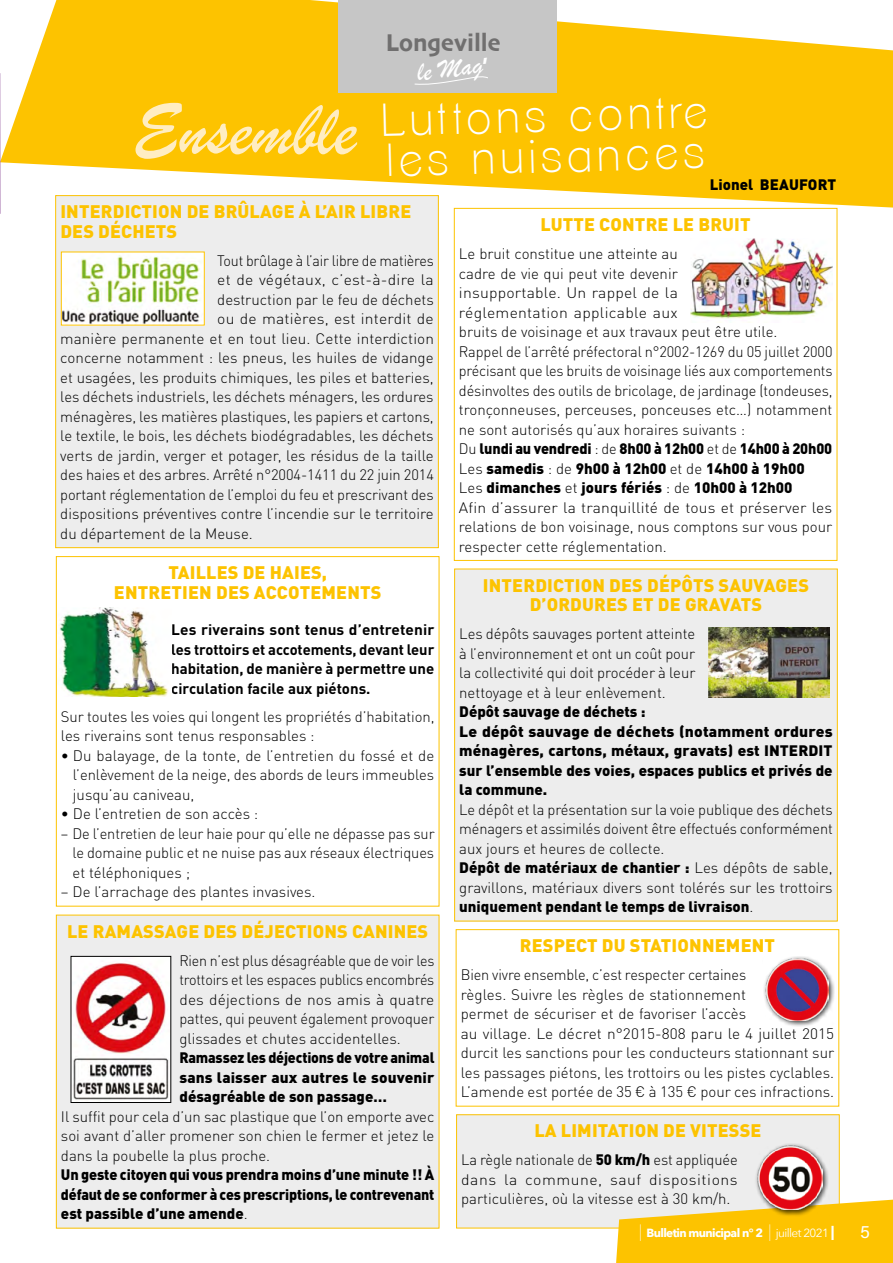
<style>
.page{position:relative;width:893px;height:1263px;background:#fff}
.page>*{position:absolute;margin:0;border:0;box-sizing:border-box;transform-origin:0 0}
.t1{font:75px "Brush Script";color:#ffedc2}
.t2{font:200 45px/40.3px "Clemente P Dac";color:#fff}
.t3{font:27.15px "Brush Script";color:#fff}
.t4{font:25.35px "Skia";color:#706f6f;scale:.92 1}
.t5{font:900 18px/19.5px "DIN Pro";letter-spacing:.01em;color:#fdc300;text-align:center}
.t6{font:18px "Acumin Pro";color:#fff}
.t7{font:300 15px/19.5px "DIN Pro";color:#000;text-align:justify}
.t8{font:900 15px/19.5px "DIN Pro";color:#000}
.t9{font:300 15px/19.5px "DIN Pro";color:#000;text-align:justify;scale:.95 1}
.t10{font:700 15px/19.5px "DIN Pro";color:#000;text-align:justify}
.t11{font:900 15px/19.5px "DIN Pro";color:#000;text-align:justify;scale:.95 1}
.t12{font:300 15px "DIN Pro";color:#000;scale:1.05 1}
.t13{font:700 11.85px "Avenir Next";letter-spacing:-.05em;color:#fff}
.s1{font-family:"Avenir";font-weight:900;font-size:21.15px}
.s2{font-weight:300}
.s3{font-weight:900}
.s4{font-weight:200;font-size:23.7px}
.s5{font-weight:400}
.s6{font-size:20.1px}
</style>
<div class="page">
<div style="left:457px;top:1115px;width:382px;height:113px;background:#ededed"></div>
<div style="left:456px;top:1114px;width:384px;height:114px;border:1px solid #fdc300"></div>
<svg style="left:616px;top:1199px;width:277px;height:64px;background:#fac923"></svg>
<svg style="left:1px;top:0;width:892px;height:208px;fill:#fdc300"></svg>
<div style="left:338px;top:0;width:219px;height:92px;background:#c6c6c6"></div>
<svg style="left:414px;top:76px;width:74px;height:9px"></svg>
<div style="left:454px;top:208px;width:383px;height:353px;border:1px solid #fdc300"></div>
<img style="left:691px;top:238px;width:141px;height:81px">
<div style="left:56px;top:556px;width:383px;height:350px;border:1px solid #fdc300"></div>
<img style="left:57px;top:608px;width:111px;height:88px">
<div style="left:455px;top:569px;width:382px;height:352px;background:#ededed"></div>
<div style="left:454px;top:569px;width:384px;height:352px;border:1px solid #fdc300"></div>
<img style="left:708px;top:627px;width:121px;height:70px">
<div style="left:456px;top:929px;width:383px;height:177px;border:1px solid #fdc300"></div>
<div style="left:762px;top:956px;width:73px;height:71px;background:#000;opacity:.75"></div>
<img style="left:765px;top:958px;width:64px;height:62px">
<div style="left:56px;top:196px;width:382px;height:352px;background:#ededed"></div>
<div style="left:55px;top:195px;width:384px;height:353px;border:1px solid #fdc300"></div>
<img style="left:63px;top:254px;width:139px;height:69px">
<div style="left:56px;top:915px;width:383px;height:313px;background:#ededed"></div>
<img style="left:73px;top:958px;width:96px;height:143px">
<div style="left:71px;top:956px;width:100px;height:147px;border:1px solid #000"></div>
<div style="left:754px;top:1142px;width:75px;height:74px;background:#000;opacity:.75"></div>
<img style="left:757px;top:1145px;width:65px;height:65px">
<hr style="left:0;top:73px;width:1px;height:141px;background:#8b4a97">
<h3 class="t4" style="left:386px;top:27px;width:126px">Longeville</h3>
<h3 class="t3" style="left:415px;top:54px;width:73px;rotate:-7deg">le Mag<span class="s1">’</span></h3>
<h1 class="t1" style="left:133px;top:81px;width:225px">Ensemble</h1>
<h2 class="t2" style="left:381px;top:99px;width:328px;rotate:-1deg">Luttons contre les nuisances</h2>
<p class="t5" style="left:60px;top:200px;width:352px;text-align:left">INTERDICTION DE BRÛLAGE À L’AIR LIBRE<br>DES DÉCHETS</p>
<p class="t9" style="left:217px;top:249px;width:229px">Tout brûlage à l’air libre de matières</p>
<p class="t12" style="left:217px;top:268px;width:208px">et de végétaux, c’est-à-dire la</p>
<p class="t7" style="left:217px;top:288px;width:218px">destruction par le feu de déchets</p>
<p class="t12" style="left:217px;top:307px;width:208px">ou de matières, est interdit de</p>
<p class="t7" style="left:60px;top:327px;width:375px">manière permanente et en tout lieu. Cette interdiction</p>
<p class="t7" style="left:60px;top:347px;width:375px">concerne notamment : les pneus, les huiles de vidange</p>
<p class="t7" style="left:60px;top:366px;width:375px">et usagées, les produits chimiques, les piles et batteries,</p>
<p class="t7" style="left:60px;top:386px;width:375px">les déchets industriels, les déchets ménagers, les ordures</p>
<p class="t7" style="left:60px;top:405px;width:375px">ménagères, les matières plastiques, les papiers et cartons,</p>
<p class="t7" style="left:60px;top:425px;width:375px">le textile, le bois, les déchets biodégradables, les déchets</p>
<p class="t7" style="left:60px;top:444px;width:375px">verts de jardin, verger et potager, les résidus de la taille</p>
<p class="t7" style="left:60px;top:464px;width:375px">des haies et des arbres. Arrêté n°2004-1411 du 22 juin 2014</p>
<p class="t7" style="left:60px;top:483px;width:375px">portant réglementation de l’emploi du feu et prescrivant des</p>
<p class="t7" style="left:60px;top:503px;width:375px">dispositions préventives contre l’incendie sur le territoire</p>
<p class="t7" style="left:60px;top:522px;width:194px">du département de la Meuse.</p>
<p class="t5" style="left:114px;top:561px;width:269px">TAILLES DE HAIES,<br>ENTRETIEN DES ACCOTEMENTS</p>
<p class="t10" style="left:171px;top:618px;width:265px">Les riverains sont tenus d’entretenir les trottoirs et accotements, devant leur habitation, de manière à permettre une circulation facile aux piétons.</p>
<p class="t7" style="left:61px;top:705px;width:375px">Sur toutes les voies qui longent les propriétés d’habitation, les riverains sont tenus responsables :</p>
<p class="t7" style="left:73px;top:744px;width:363px;text-indent:-12px">• Du balayage, de la tonte, de l’entretien du fossé et de l’enlèvement de la neige, des abords de leurs immeubles jusqu’au caniveau,</p>
<p class="t7" style="left:61px;top:803px;width:199px">• De l’entretien de son accès :</p>
<p class="t7" style="left:73px;top:822px;width:364px;text-indent:-12px">– De l’entretien de leur haie pour qu’elle ne dépasse pas sur le domaine public et ne nuise pas aux réseaux électriques et téléphoniques ;</p>
<p class="t7" style="left:61px;top:881px;width:256px">– De l’arrachage des plantes invasives.</p>
<p class="t5" style="left:67px;top:919px;width:363px">LE RAMASSAGE DES DÉJECTIONS CANINES</p>
<p class="t9" style="left:179px;top:949px;width:270px">Rien n’est plus désagréable que de voir les trottoirs et les espaces publics encombrés des déjections de nos amis à quatre pattes, qui peuvent également provoquer glissades et chutes accidentelles.</p>
<p class="t11" style="left:179px;top:1046px;width:270px">Ramassez les déjections de votre animal sans laisser aux autres le souvenir désagréable de son passage…</p>
<p class="t7" style="left:61px;top:1105px;width:375px">Il suffit pour cela d’un sac plastique que l’on emporte avec soi avant d’aller promener son chien le fermer et jetez le dans la poubelle la plus proche.</p>
<p class="t8" style="left:61px;top:1163px;width:375px;text-align:justify">Un geste citoyen qui vous prendra moins d’une minute !! À défaut de se conformer à ces prescriptions, le contrevenant est passible d’une amende<span class="s2">.</span></p>
<p class="t8" style="left:710px;top:173px;width:128px">Lionel BEAUFORT</p>
<p class="t5" style="left:541px;top:212px;width:212px">LUTTE CONTRE LE BRUIT</p>
<p class="t7" style="left:459px;top:243px;width:375px;text-align:left">Le bruit constitue une atteinte au<br>cadre de vie qui peut vite devenir<br>insupportable. Un rappel de la<br>réglementation applicable aux<br>bruits de voisinage et aux travaux peut être utile.<br>Rappel de l’arrêté préfectoral n°2002-1269 du 05 juillet 2000 précisant que les bruits de voisinage liés aux comportements désinvoltes des outils de bricolage, de jardinage (tondeuses, tronçonneuses, perceuses, ponceuses etc…) notamment ne sont autorisés qu’aux horaires suivants :<br>Du <span class="s3">lundi au vendredi</span> : de <span class="s3">8h00 à 12h00</span> et de <span class="s3">14h00 à 20h00<br></span>Les <span class="s3">samedis</span> : de <span class="s3">9h00 à 12h00</span> et de <span class="s3">14h00 à 19h00<br></span>Les <span class="s3">dimanches</span> et <span class="s3">jours fériés</span> : de <span class="s3">10h00 à 12h00<br></span>Afin d’assurer la tranquillité de tous et préserver les relations de bon voisinage, nous comptons sur vous pour respecter cette réglementation.</p>
<p class="t5" style="left:483px;top:573px;width:328px">INTERDICTION DES DÉPÔTS SAUVAGES<br>D’ORDURES ET DE GRAVATS</p>
<p class="t7" style="left:459px;top:623px;width:238px">Les dépôts sauvages portent atteinte à l’environnement et ont un coût pour la collectivité qui doit procéder à leur nettoyage et à leur enlèvement.</p>
<p class="t8" style="left:459px;top:700px;width:375px">Dépôt sauvage de déchets :<br>Le dépôt sauvage de déchets (notamment ordures ménagères, cartons, métaux, gravats) est INTERDIT sur l’ensemble des voies, espaces publics et privés de la commune.</p>
<p class="t7" style="left:459px;top:798px;width:375px;text-align:left">Le dépôt et la présentation sur la voie publique des déchets ménagers et assimilés doivent être effectués conformément aux jours et heures de collecte.<br><span class="s3">Dépôt de matériaux de chantier :</span> Les dépôts de sable, gravillons, matériaux divers sont tolérés sur les trottoirs <span class="s3">uniquement pendant le temps de livraison</span>.</p>
<p class="t5" style="left:520px;top:934px;width:257px">RESPECT DU STATIONNEMENT</p>
<p class="t7" style="left:461px;top:964px;width:375px;text-align:left">Bien vivre ensemble, c’est respecter certaines<br>règles. Suivre les règles de stationnement<br>permet de sécuriser et de favoriser l’accès<br>au village. Le décret n°2015-808 paru le 4 juillet 2015 durcit les sanctions pour les conducteurs stationnant sur les passages piétons, les trottoirs ou les pistes cyclables.<br>L’amende est portée de 35 € à 135 € pour ces infractions.</p>
<p class="t5" style="left:534px;top:1119px;width:229px">LA LIMITATION DE VITESSE</p>
<p class="t7" style="left:461px;top:1149px;width:278px">La règle nationale de <span class="s3">50 km/h</span> est appliquée dans la commune, sauf dispositions particulières, où la vitesse est à 30 km/h.</p>
<p class="t13" style="left:638px;top:1222px;width:198px"><span class="s4">I</span> Bulletin municipal n° 2 <span class="s4">I</span> <span class="s5">juillet 2021</span> <span class="s6">I</span></p>
<p class="t6" style="left:860px;top:1219px;width:11px">5</p>
</div>
